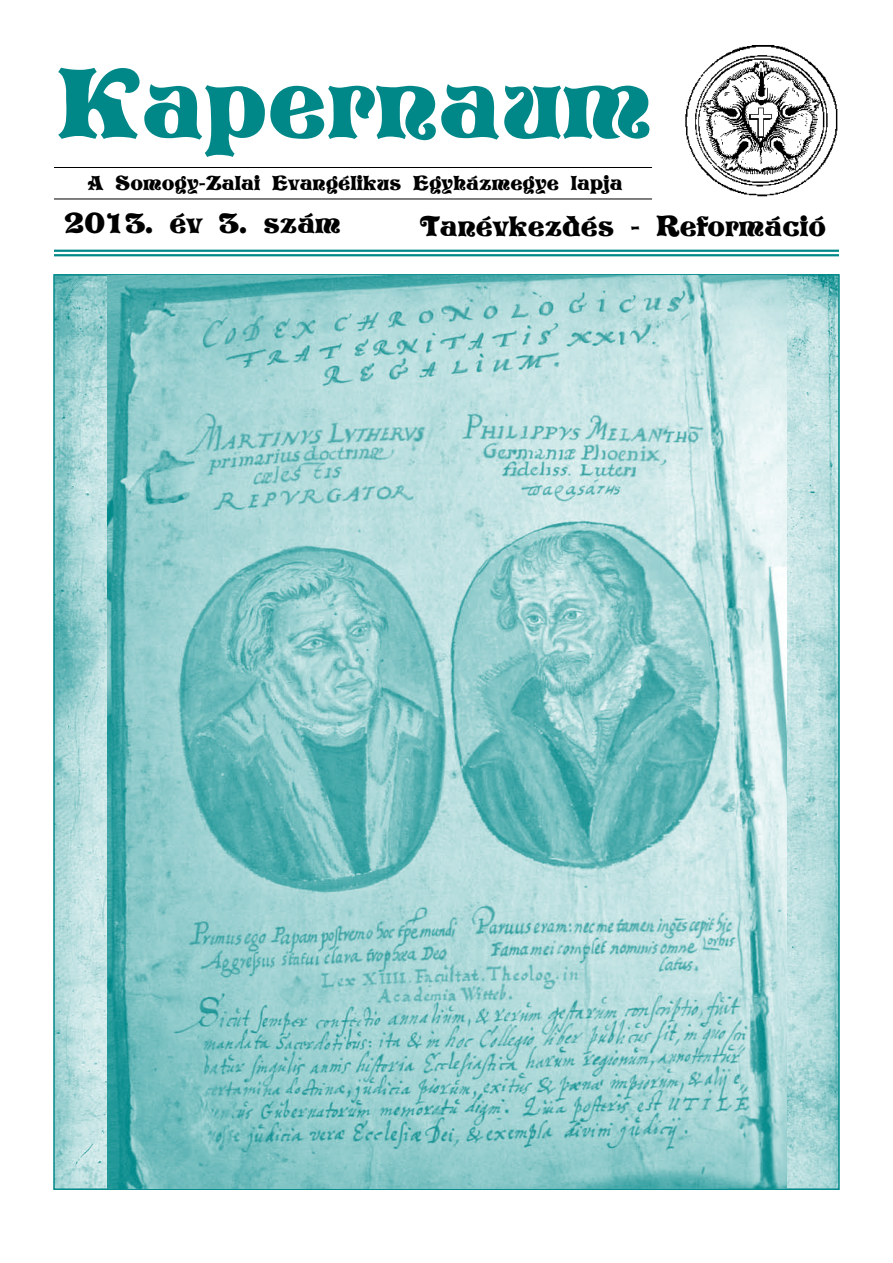
<style>
.page{position:relative;width:893px;height:1263px;background:#fff}
.page>*{position:absolute;margin:0;border:0;box-sizing:border-box;transform-origin:0 0}
.t1{font:94.5px "Vivian";color:#008889}
.t2{font:27px "Vivian";color:#000}
.t3{font:19.5px "Vivian";color:#000}
</style>
<div class="page">
<img style="left:56px;top:277px;width:781px;height:910px">
<hr style="left:54px;top:250px;width:785px;height:2px;background:#008889">
<hr style="left:54px;top:254px;width:785px;height:2px;background:#008889">
<img style="left:685px;top:45px;width:153px;height:152px">
<hr style="left:54px;top:167px;width:598px;height:1px;background:#000">
<hr style="left:54px;top:199px;width:598px;height:1px;background:#000">
<img style="left:107px;top:276px;width:680px;height:912px">
<h1 class="t1" style="left:58px;top:42px;width:597px">Kapernaum</h1>
<p class="t3" style="left:88px;top:170px;width:537px">A Somogy-Zalai Evangélikus Egyházmegye lapja</p>
<h2 class="t2" style="left:65px;top:205px;width:278px">2013. év 3. szám</h2>
<h2 class="t2" style="left:420px;top:209px;width:407px">Tanévkezdés - Reformáció</h2>
</div>
